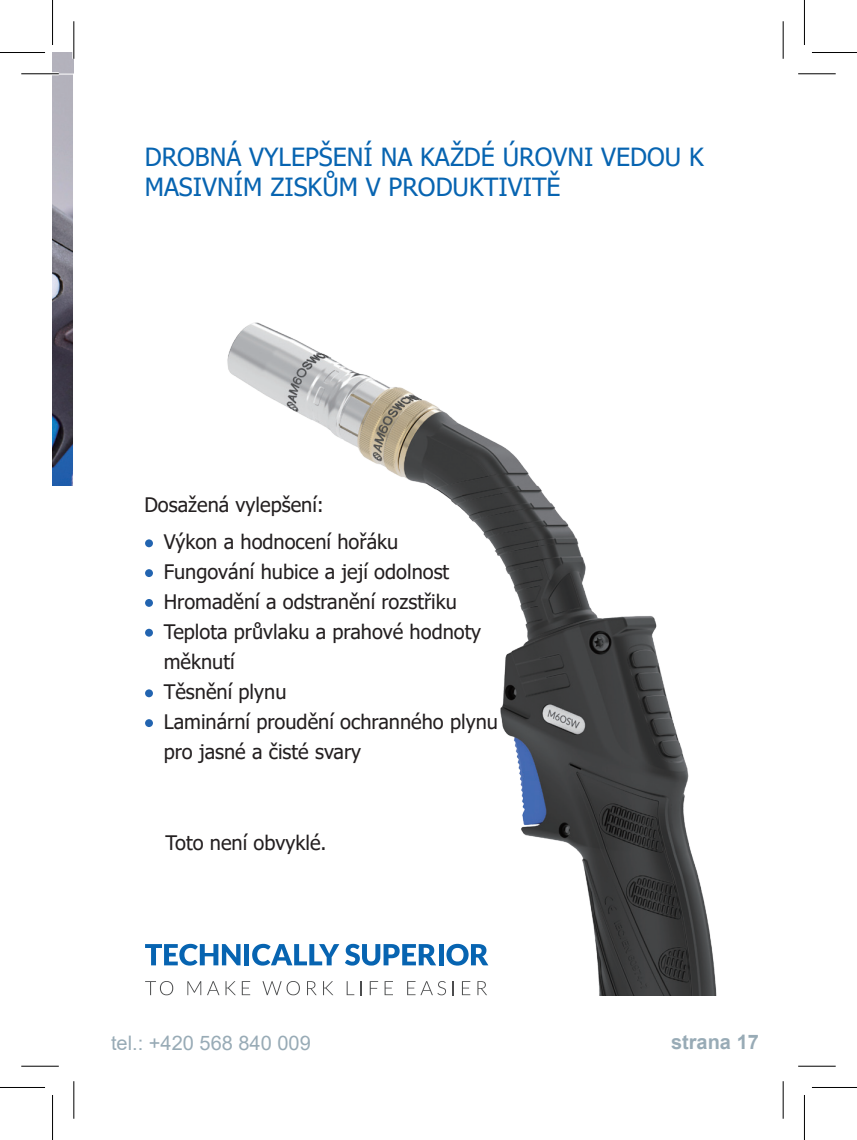
<style>
.page{position:relative;width:857px;height:1140px;background:#fff}
.page>*{position:absolute;margin:0;border:0;box-sizing:border-box;transform-origin:0 0}
.t1{font:25px/30px "Tahoma";color:#0764b1}
.t2{font:20px/30px "Tahoma";color:#231f20}
.t3{font:20px "Arial";color:#98abb6}
.t4{font:700 20px "Arial";color:#98abb6}
</style>
<div class="page">
<img style="left:213px;top:322px;width:504px;height:673px">
<div style="left:145px;top:539px;width:8px;height:8px;background:#2264b0;border-radius:50%"></div>
<div style="left:145px;top:569px;width:8px;height:8px;background:#2264b0;border-radius:50%"></div>
<div style="left:145px;top:599px;width:8px;height:8px;background:#2264b0;border-radius:50%"></div>
<div style="left:145px;top:629px;width:8px;height:7px;background:#2264b0;border-radius:50%"></div>
<div style="left:145px;top:689px;width:8px;height:8px;background:#2264b0;border-radius:50%"></div>
<div style="left:145px;top:719px;width:8px;height:8px;background:#2264b0;border-radius:50%"></div>
<svg style="left:145px;top:944px;width:95px;height:21px"></svg>
<div style="left:244px;top:944px;width:5px;height:21px;background:#0764b1"></div>
<svg style="left:252px;top:944px;width:87px;height:21px"></svg>
<svg style="left:345px;top:944px;width:91px;height:21px"></svg>
<div style="left:438px;top:944px;width:5px;height:21px;background:#0764b1"></div>
<svg style="left:446px;top:944px;width:42px;height:21px"></svg>
<svg style="left:145px;top:981px;width:28px;height:14px"></svg>
<svg style="left:187px;top:981px;width:14px;height:14px"></svg>
<svg style="left:207px;top:981px;width:12px;height:14px"></svg>
<svg style="left:225px;top:981px;width:11px;height:14px"></svg>
<svg style="left:242px;top:981px;width:8px;height:14px"></svg>
<svg style="left:262px;top:981px;width:38px;height:14px"></svg>
<svg style="left:307px;top:981px;width:9px;height:14px"></svg>
<svg style="left:323px;top:981px;width:10px;height:14px"></svg>
<svg style="left:346px;top:981px;width:8px;height:14px"></svg>
<svg style="left:360px;top:981px;width:1px;height:14px"></svg>
<svg style="left:369px;top:981px;width:9px;height:14px"></svg>
<svg style="left:384px;top:981px;width:9px;height:14px"></svg>
<svg style="left:407px;top:981px;width:39px;height:14px"></svg>
<svg style="left:452px;top:981px;width:1px;height:14px"></svg>
<svg style="left:461px;top:981px;width:9px;height:14px"></svg>
<svg style="left:477px;top:981px;width:10px;height:14px"></svg>
<svg style="left:52px;top:74px;width:21px;height:412px"></svg>
<hr style="left:21px;top:72px;width:38px;height:3px;background:#fff">
<hr style="left:21px;top:73px;width:38px;height:1px;background:#000">
<hr style="left:797px;top:73px;width:38px;height:1px;background:#000">
<hr style="left:21px;top:1065px;width:38px;height:1px;background:#000">
<hr style="left:797px;top:1065px;width:38px;height:1px;background:#000">
<hr style="left:73px;top:21px;width:1px;height:38px;background:#000">
<hr style="left:73px;top:1081px;width:1px;height:37px;background:#000">
<hr style="left:782px;top:21px;width:1px;height:38px;background:#000">
<hr style="left:782px;top:1081px;width:1px;height:37px;background:#000">
<hr style="left:0;top:52px;width:45px;height:1px;background:#000">
<hr style="left:811px;top:52px;width:45px;height:1px;background:#000">
<hr style="left:0;top:1087px;width:45px;height:1px;background:#000">
<hr style="left:811px;top:1087px;width:45px;height:1px;background:#000">
<hr style="left:52px;top:0;width:1px;height:45px;background:#000">
<hr style="left:52px;top:1095px;width:1px;height:45px;background:#000">
<hr style="left:803px;top:0;width:1px;height:45px;background:#000">
<hr style="left:803px;top:1095px;width:1px;height:45px;background:#000">
<p class="t1" style="left:145px;top:144px;width:560px">DROBNÁ VYLEPŠENÍ NA KAŽDÉ ÚROVNI VEDOU K<br>MASIVNÍM ZISKŮM V PRODUKTIVITĚ</p>
<p class="t2" style="left:144px;top:491px;width:181px">Dosažená vylepšení:</p>
<p class="t2" style="left:164px;top:528px;width:336px">Výkon a hodnocení hořáku<br>Fungování hubice a její odolnost<br>Hromadění a odstranění rozstřiku<br>Teplota průvlaku a prahové hodnoty měknutí<br>Těsnění plynu<br>Laminární proudění ochranného plynu pro jasné a čisté svary</p>
<p class="t2" style="left:165px;top:828px;width:162px">Toto není obvyklé.</p>
<p class="t3" style="left:111px;top:1029px;width:201px">tel.: +420 568 840 009</p>
<p class="t4" style="left:670px;top:1027px;width:89px">strana 17</p>
</div>
